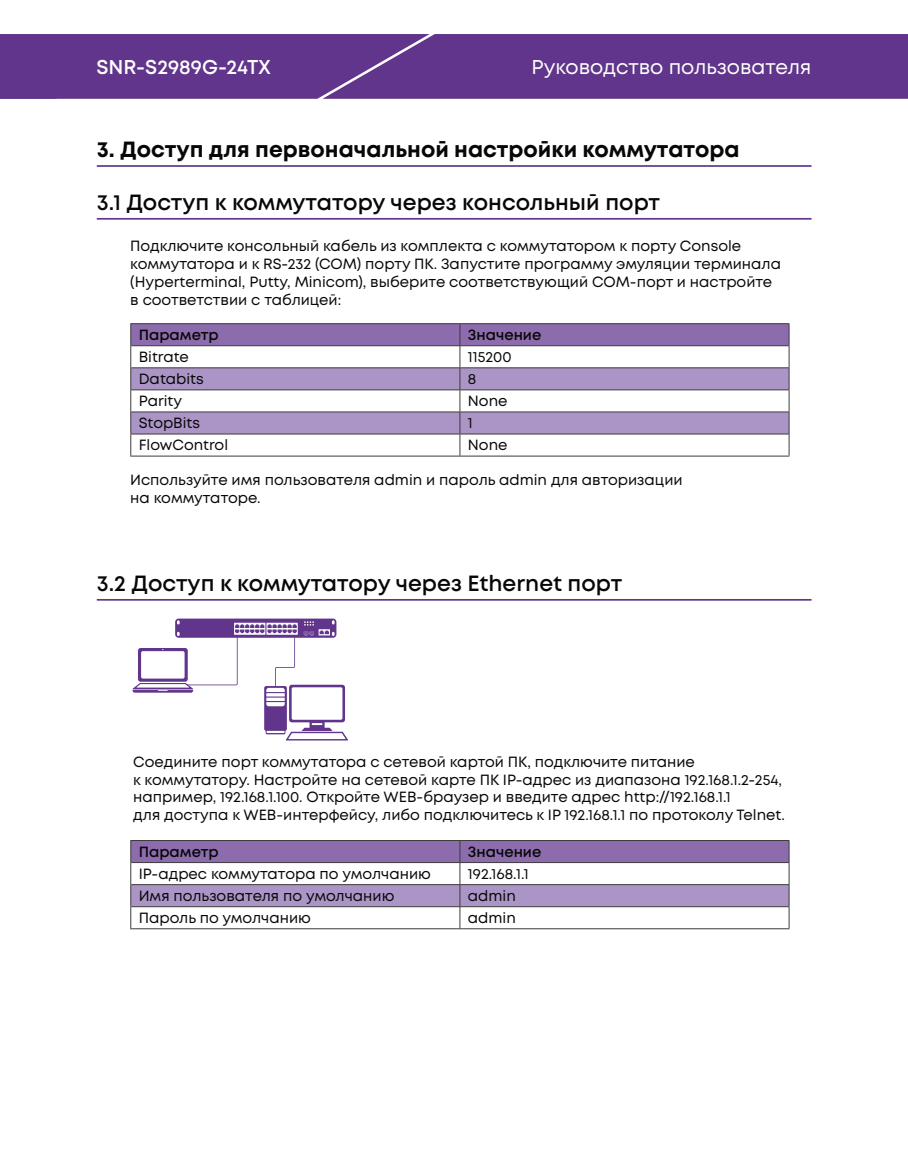
<style>
.page{position:relative;width:908px;height:1168px;background:#fff}
.page>*{position:absolute;margin:0;border:0;box-sizing:border-box;transform-origin:0 0}
.t1{font:600 22px "Mont";color:#070707}
.t2{font:700 22px "Mont";color:#070707}
.t3{font:20px "Mont";color:#fff}
.t4{font:600 20px "Mont";color:#fff}
.t5{font:14.8px/17.8px "Mont";color:#070707}
.t6{font:600 14.8px "Mont";color:#070707}
</style>
<div class="page">
<div style="left:0;top:34px;width:907px;height:65px;background:#62358c"></div>
<hr style="left:97px;top:165px;width:714px;height:2px;background:#62358c">
<hr style="left:97px;top:218px;width:714px;height:2px;background:#62358c">
<hr style="left:130px;top:323px;width:329px;height:1px;background:#3c3c3b">
<hr style="left:459px;top:323px;width:330px;height:1px;background:#3c3c3b">
<svg style="left:130px;top:324px;width:659px;height:132px"></svg>
<hr style="left:459px;top:433px;width:329px;height:1px;background:#3c3c3b">
<hr style="left:130px;top:456px;width:329px;height:1px;background:#3c3c3b">
<hr style="left:459px;top:456px;width:330px;height:1px;background:#3c3c3b">
<hr style="left:97px;top:599px;width:714px;height:2px;background:#62358c">
<hr style="left:130px;top:928px;width:329px;height:1px;background:#3c3c3b">
<hr style="left:459px;top:928px;width:330px;height:1px;background:#3c3c3b">
<svg style="left:130px;top:840px;width:659px;height:88px"></svg>
<svg style="left:132px;top:619px;width:216px;height:121px"></svg>
<h2 class="t4" style="left:96px;top:54px;width:176px">SNR-S2989G-24TX</h2>
<h2 class="t3" style="left:531px;top:54px;width:281px">Руководство пользователя</h2>
<h1 class="t2" style="left:97px;top:135px;width:644px">3. Доступ для первоначальной настройки коммутатора</h1>
<h1 class="t1" style="left:97px;top:188px;width:564px">3.1 Доступ к коммутатору через консольный порт</h1>
<p class="t5" style="left:130px;top:237px;width:652px">Подключите консольный кабель из комплекта с коммутатором к порту Console коммутатора и к RS-232 (COM) порту ПК. Запустите программу эмуляции терминала (Hyperterminal, Putty, Minicom), выберите соответствующий COM-порт и настройте в соответствии с таблицей:</p>
<p class="t6" style="left:139px;top:325px;width:81px">Параметр</p>
<p class="t6" style="left:467px;top:325px;width:75px">Значение</p>
<p class="t5" style="left:139px;top:348px;width:52px">Bitrate</p>
<p class="t5" style="left:467px;top:348px;width:45px">115200</p>
<p class="t5" style="left:139px;top:370px;width:66px">Databits</p>
<p class="t5" style="left:467px;top:370px;width:10px">8</p>
<p class="t5" style="left:139px;top:392px;width:45px">Parity</p>
<p class="t5" style="left:467px;top:392px;width:41px">None</p>
<p class="t5" style="left:139px;top:414px;width:63px">StopBits</p>
<p class="t5" style="left:467px;top:414px;width:6px">1</p>
<p class="t5" style="left:139px;top:436px;width:91px">FlowControl</p>
<p class="t5" style="left:467px;top:436px;width:41px">None</p>
<p class="t5" style="left:130px;top:471px;width:553px">Используйте имя пользователя admin и пароль admin для авторизации на коммутаторе.</p>
<h1 class="t1" style="left:97px;top:569px;width:526px">3.2 Доступ к коммутатору через Ethernet порт</h1>
<p class="t5" style="left:133px;top:753px;width:652px">Соедините порт коммутатора с сетевой картой ПК, подключите питание<br>к коммутатору. Настройте на сетевой карте ПК IP-адрес из диапазона 192.168.1.2-254, например, 192.168.1.100. Откройте WEB-браузер и введите адрес http://192.168.1.1<br>для доступа к WEB-интерфейсу, либо подключитесь к IP 192.168.1.1 по протоколу Telnet.</p>
<p class="t6" style="left:139px;top:842px;width:81px">Параметр</p>
<p class="t6" style="left:467px;top:842px;width:75px">Значение</p>
<p class="t5" style="left:139px;top:865px;width:293px">IP-адрес коммутатора по умолчанию</p>
<p class="t5" style="left:467px;top:865px;width:62px">192.168.1.1</p>
<p class="t5" style="left:139px;top:887px;width:257px">Имя пользователя по умолчанию</p>
<p class="t5" style="left:467px;top:887px;width:49px">admin</p>
<p class="t5" style="left:139px;top:909px;width:173px">Пароль по умолчанию</p>
<p class="t5" style="left:467px;top:909px;width:49px">admin</p>
</div>
